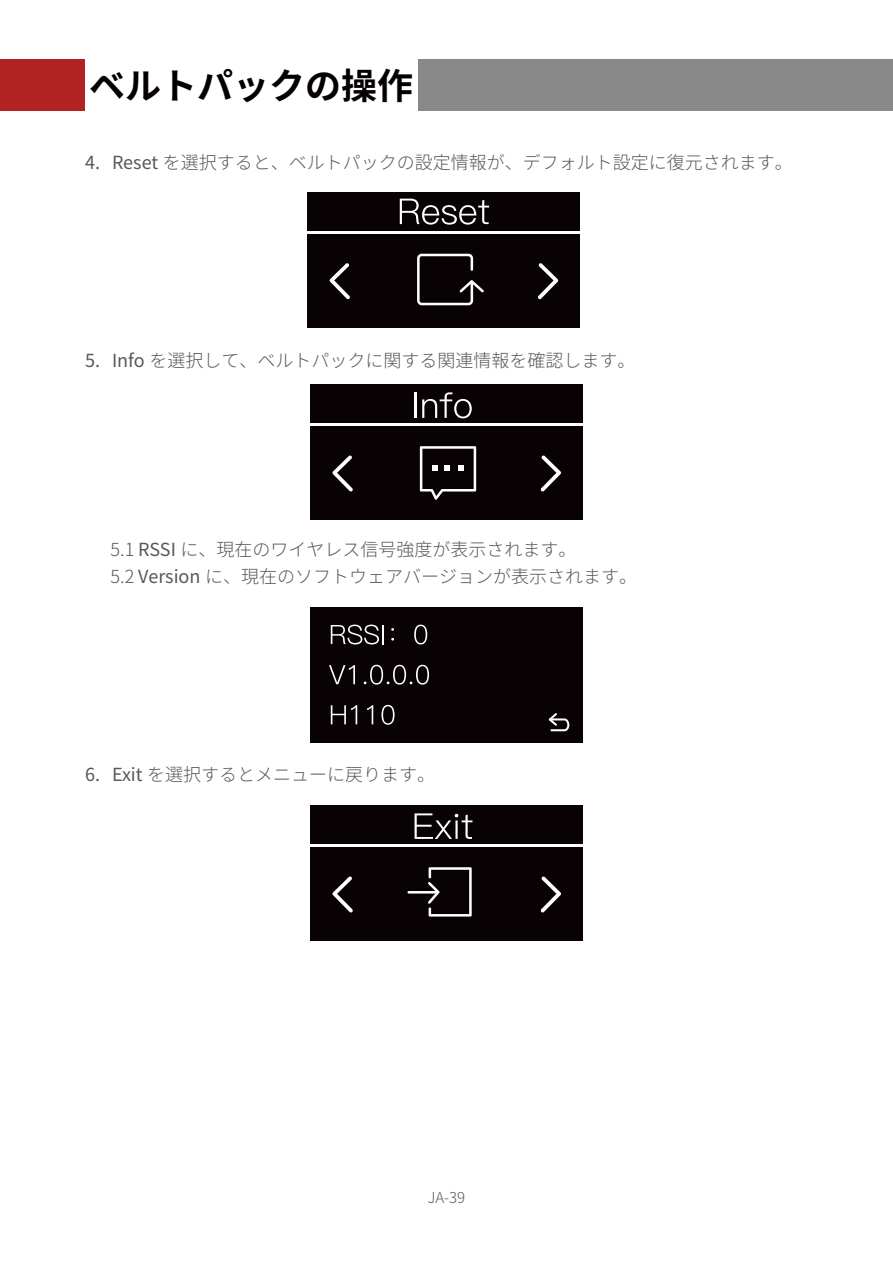
<style>
.page{position:relative;width:893px;height:1263px;background:#fff}
.page>*{position:absolute;margin:0;border:0;box-sizing:border-box;transform-origin:0 0}
.大标题副本{font:700 36px "Noto Sans JP";color:#060101}
.t1{font:300 18px "Noto Sans JP";color:#595857}
.t2{font:300 15px "Noto Sans JP";color:#595857}
.s1{font-weight:400}
</style>
<div class="page">
<div style="left:128px;top:60px;width:765px;height:51px;background:#898989"></div>
<div style="left:0;top:60px;width:85px;height:51px;background:#b42324"></div>
<div style="left:85px;top:57px;width:333px;height:56px;background:#fff"></div>
<div style="left:307px;top:192px;width:273px;height:135px;background:#080204"></div>
<hr style="left:307px;top:231px;width:273px;height:2px;background:#fff">
<svg style="left:330px;top:263px;width:20px;height:36px"></svg>
<svg style="left:538px;top:263px;width:20px;height:36px"></svg>
<svg style="left:400px;top:199px;width:89px;height:26px"></svg>
<svg style="left:417px;top:254px;width:67px;height:51px"></svg>
<div style="left:310px;top:384px;width:273px;height:136px;background:#080204"></div>
<hr style="left:310px;top:423px;width:273px;height:3px;background:#fff">
<svg style="left:332px;top:455px;width:21px;height:36px"></svg>
<svg style="left:541px;top:455px;width:20px;height:36px"></svg>
<hr style="left:415px;top:392px;width:2px;height:26px;background:#fff">
<svg style="left:422px;top:392px;width:50px;height:26px"></svg>
<svg style="left:420px;top:446px;width:56px;height:54px"></svg>
<div style="left:310px;top:607px;width:273px;height:136px;background:#080204"></div>
<svg style="left:549px;top:713px;width:20px;height:18px"></svg>
<svg style="left:331px;top:625px;width:53px;height:19px"></svg>
<svg style="left:391px;top:628px;width:3px;height:13px"></svg>
<svg style="left:414px;top:625px;width:13px;height:19px"></svg>
<svg style="left:329px;top:665px;width:26px;height:19px"></svg>
<svg style="left:364px;top:665px;width:65px;height:20px"></svg>
<svg style="left:331px;top:705px;width:26px;height:19px"></svg>
<svg style="left:367px;top:705px;width:6px;height:19px"></svg>
<svg style="left:381px;top:705px;width:14px;height:20px"></svg>
<div style="left:310px;top:805px;width:273px;height:136px;background:#080204"></div>
<hr style="left:310px;top:844px;width:273px;height:3px;background:#fff">
<svg style="left:332px;top:876px;width:21px;height:36px"></svg>
<svg style="left:541px;top:876px;width:20px;height:36px"></svg>
<svg style="left:415px;top:813px;width:57px;height:26px"></svg>
<hr style="left:407px;top:891px;width:31px;height:2px;background:#fff">
<svg style="left:428px;top:867px;width:44px;height:49px"></svg>
<p class="大标题副本" style="left:89px;top:65px;width:325px">ベルトパックの操作</p>
<p class="t1" style="left:85px;top:152px;width:709px"><span class="s1">4. Reset</span> を選択すると、ベルトパックの設定情報が、デフォルト設定に復元されます。</p>
<p class="t1" style="left:85px;top:350px;width:552px"><span class="s1">5. Info</span> を選択して、ベルトパックに関する関連情報を確認します。</p>
<p class="t1" style="left:111px;top:539px;width:467px">5.1 <span class="s1">RSSI</span> に、現在のワイヤレス信号強度が表示されます。</p>
<p class="t1" style="left:111px;top:566px;width:528px">5.2 <span class="s1">Version</span> に、現在のソフトウェアバージョンが表示されます。</p>
<p class="t1" style="left:85px;top:764px;width:352px"><span class="s1">6. Exit</span> を選択するとメニューに戻ります。</p>
<p class="t2" style="left:428px;top:1189px;width:39px">JA-39</p>
</div>
